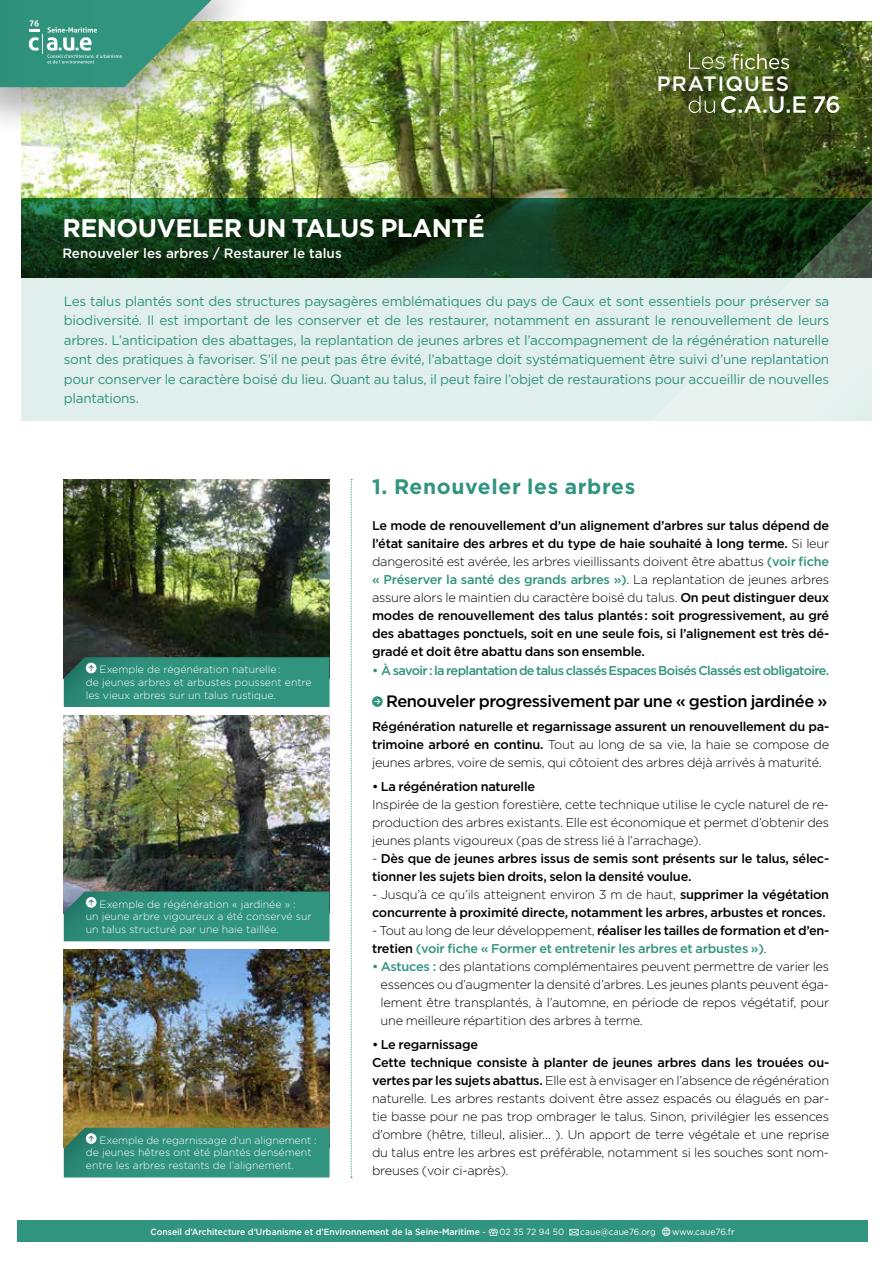
<style>
.page{position:relative;width:893px;height:1263px;background:#fff}
.page>*{position:absolute;margin:0;border:0;box-sizing:border-box;transform-origin:0 0}
.t1{font:700 25.5px "Gotham";letter-spacing:-.02em;color:#fff}
.t2{font:700 21px "Gotham";letter-spacing:.03em;color:#30947e}
.t3{font:500 20.7px "Gotham";letter-spacing:.05em;color:#fff}
.t4{font:500 16.5px "Gotham";letter-spacing:-.03em;color:#000}
.t5{font:13.5px/19.5px "Gotham";letter-spacing:-.02em;color:#30947e;text-align:justify}
.t6{font:500 13.5px "Gotham";color:#fff}
.t7{font:300 12.75px/18px "Gotham";letter-spacing:-.02em;color:#000;text-align:justify}
.t8{font:500 12.75px/18px "Gotham";letter-spacing:-.02em;color:#000}
.t9{font:500 12.75px/18px "Gotham";letter-spacing:-.035em;color:#30947e}
.t10{font:300 10.5px/12.6px "Gotham";color:#fff}
.t11{font:500 9px "Gotham";color:#fff;scale:.95 1}
.t12{font:9px "Gotham";color:#fff;scale:.95 1}
.s1{font-weight:300}
.s2{color:#30947e}
.s3{font-weight:500}
.s4{font-weight:300;color:#000}
.s5{color:#000}
.s6{font-weight:500;color:#30947e}
.s7{font-weight:400}
</style>
<div class="page">
<div style="left:21px;top:277px;width:851px;height:144px;background:#e0efeb"></div>
<img style="left:183px;top:21px;width:689px;height:177px">
<img style="left:21px;top:137px;width:162px;height:141px">
<div style="left:0;top:0;width:256px;height:137px;background:#000;opacity:.3"></div>
<svg style="left:0;top:0;width:212px;height:87px;background:#52a184"></svg>
<img style="left:64px;top:479px;width:266px;height:178px">
<img style="left:64px;top:715px;width:266px;height:176px">
<img style="left:64px;top:949px;width:266px;height:179px">
<svg style="left:372px;top:696px;width:11px;height:11px"></svg>
<div style="left:673px;top:47px;width:66px;height:44px;background:#000;opacity:.45"></div>
<svg style="left:689px;top:52px;width:29px;height:17px"></svg>
<div style="left:718px;top:46px;width:85px;height:46px;background:#000;opacity:.45"></div>
<svg style="left:732px;top:54px;width:57px;height:15px"></svg>
<svg style="left:21px;top:198px;width:630px;height:79px;background:#113919"></svg>
<div style="left:660px;top:78px;width:142px;height:26px;background:#000;opacity:.75"></div>
<div style="left:799px;top:88px;width:55px;height:47px;background:#000;opacity:.45"></div>
<svg style="left:820px;top:96px;width:19px;height:17px"></svg>
<div style="left:674px;top:88px;width:146px;height:48px;background:#000;opacity:.45"></div>
<svg style="left:689px;top:96px;width:117px;height:17px;background:#738157"></svg>
<div style="left:17px;top:1220px;width:851px;height:22px;background:#30947e"></div>
<svg style="left:351px;top:479px;width:1px;height:699px"></svg>
<svg style="left:64px;top:657px;width:266px;height:50px;background:#308f7a"></svg>
<svg style="left:64px;top:891px;width:266px;height:50px;background:#31907c"></svg>
<svg style="left:64px;top:1128px;width:266px;height:49px;background:#32917b"></svg>
<svg style="left:651px;top:198px;width:221px;height:80px;background:#153217"></svg>
<h1 class="t1" style="left:62px;top:211px;width:424px">RENOUVELER UN TALUS PLANTÉ</h1>
<p class="t6" style="left:62px;top:245px;width:281px">Renouveler les arbres / Restaurer le talus</p>
<h3 class="t3" style="left:657px;top:70px;width:134px">PRATIQUES</h3>
<p class="t5" style="left:64px;top:291px;width:767px">Les talus plantés sont des structures paysagères emblématiques du pays de Caux et sont essentiels pour préserver sa biodiversité. Il est important de les conserver et de les restaurer, notamment en assurant le renouvellement de leurs arbres. L’anticipation des abattages, la replantation de jeunes arbres et l’accompagnement de la régénération naturelle sont des pratiques à favoriser. S’il ne peut pas être évité, l’abattage doit systématiquement être suivi d’une replantation pour conserver le caractère boisé du lieu. Quant au talus, il peut faire l’objet de restaurations pour accueillir de nouvelles plantations.</p>
<p class="t10" style="left:86px;top:663px;width:227px;text-indent:14px">Exemple de régénération naturelle :<br>de jeunes arbres et arbustes poussent entre les vieux arbres sur un talus rustique.</p>
<p class="t10" style="left:86px;top:897px;width:227px;text-indent:14px">Exemple de régénération « jardinée » :<br>un jeune arbre vigoureux a été conservé sur un talus structuré par une haie taillée.</p>
<p class="t10" style="left:86px;top:1133px;width:232px;text-indent:14px">Exemple de regarnissage d’un alignement : de jeunes hêtres ont été plantés densément entre les arbres restants de l’alignement.</p>
<h2 class="t2" style="left:372px;top:472px;width:265px">1. Renouveler les arbres</h2>
<p class="t8" style="left:372px;top:516px;width:459px;text-align:justify">Le mode de renouvellement d’un alignement d’arbres sur talus dépend de l’état sanitaire des arbres et du type de haie souhaité à long terme. <span class="s1">Si leur dangerosité est avérée, les arbres vieillissants doivent être abattus</span> <span class="s2">(voir fiche « Préserver la santé des grands arbres »)</span><span class="s1">. La replantation de jeunes arbres assure alors le maintien du caractère boisé du talus.</span> On peut distinguer deux modes de renouvellement des talus plantés : soit progressivement, au gré des abattages ponctuels, soit en une seule fois, si l’alignement est très dé&shy;gradé et doit être abattu dans son ensemble.</p>
<p class="t9" style="left:372px;top:662px;width:459px">• À savoir : la replantation de talus classésEspaces Boisés Classés est obligatoire.</p>
<p class="t4" style="left:386px;top:690px;width:443px">Renouveler progressivement par une « gestion jardinée »</p>
<p class="t7" style="left:372px;top:717px;width:459px"><span class="s3">Régénération naturelle et regarnissage assurent un renouvellement du pa&shy;trimoine arboré en continu.</span> Tout au long de sa vie, la haie se compose de jeunes arbres, voire de semis, qui côtoient des arbres déjà arrivés à maturité.</p>
<p class="t8" style="left:372px;top:777px;width:165px">• La régénération naturelle</p>
<p class="t7" style="left:372px;top:795px;width:459px">Inspirée de la gestion forestière, cette technique utilise le cycle naturel de re&shy;production des arbres existants. Elle est économique et permet d’obtenir des jeunes plants vigoureux (pas de stress lié à l’arrachage).</p>
<p class="t8" style="left:372px;top:849px;width:459px"><span class="s1">-</span> Dès que de jeunes arbres issus de semis sont présents sur le talus, sélec&shy;tionner les sujets bien droits, selon la densité voulue.</p>
<p class="t8" style="left:372px;top:885px;width:459px"><span class="s1">- Jusqu’à ce qu’ils atteignent environ 3 m de haut,</span> supprimer la végétation concurrente à proximité directe, notamment les arbres, arbustes et ronces.</p>
<p class="t9" style="left:372px;top:921px;width:459px"><span class="s4">- Tout au long de leur développement,</span> <span class="s5">réaliser les tailles de formation et d’en&shy;tretien</span> (voir fiche « Former et entretenir les arbres et arbustes »)<span class="s4">.</span></p>
<p class="t7" style="left:381px;top:957px;width:450px;text-indent:-9px"><span class="s6">• Astuces :</span> des plantations complémentaires peuvent permettre de varier les essences ou d’augmenter la densité d’arbres. Les jeunes plants peuvent éga&shy;lement être transplantés, à l’automne, en période de repos végétatif, pour une meilleure répartition des arbres à terme.</p>
<p class="t7" style="left:372px;top:1035px;width:459px;text-align:left"><span class="s3">• Le regarnissage<br>Cette technique consiste à planter de jeunes arbres dans les trouées ou&shy;vertes par les sujets abattus.</span> Elle est à envisager en l’absence de régénération naturelle. Les arbres restants doivent être assez espacés ou élagués en par&shy;tie basse pour ne pas trop ombrager le talus. Sinon, privilégier les essences d’ombre (hêtre, tilleul, alisier… ). Un apport de terre végétale et une reprise du talus entre les arbres est préférable, notamment si les souches sont nom&shy;breuses (voir ci-après).</p>
<p class="t11" style="left:151px;top:1226px;width:354px">Conseil d’Architecture d’Urbanisme et d’Environnement de la Seine-Maritime <span class="s7">-</span></p>
<p class="t12" style="left:500px;top:1226px;width:69px">02 35 72 94 50</p>
<p class="t12" style="left:580px;top:1226px;width:81px">caue@caue76.org</p>
<p class="t12" style="left:672px;top:1226px;width:67px">www.caue76.fr</p>
</div>
